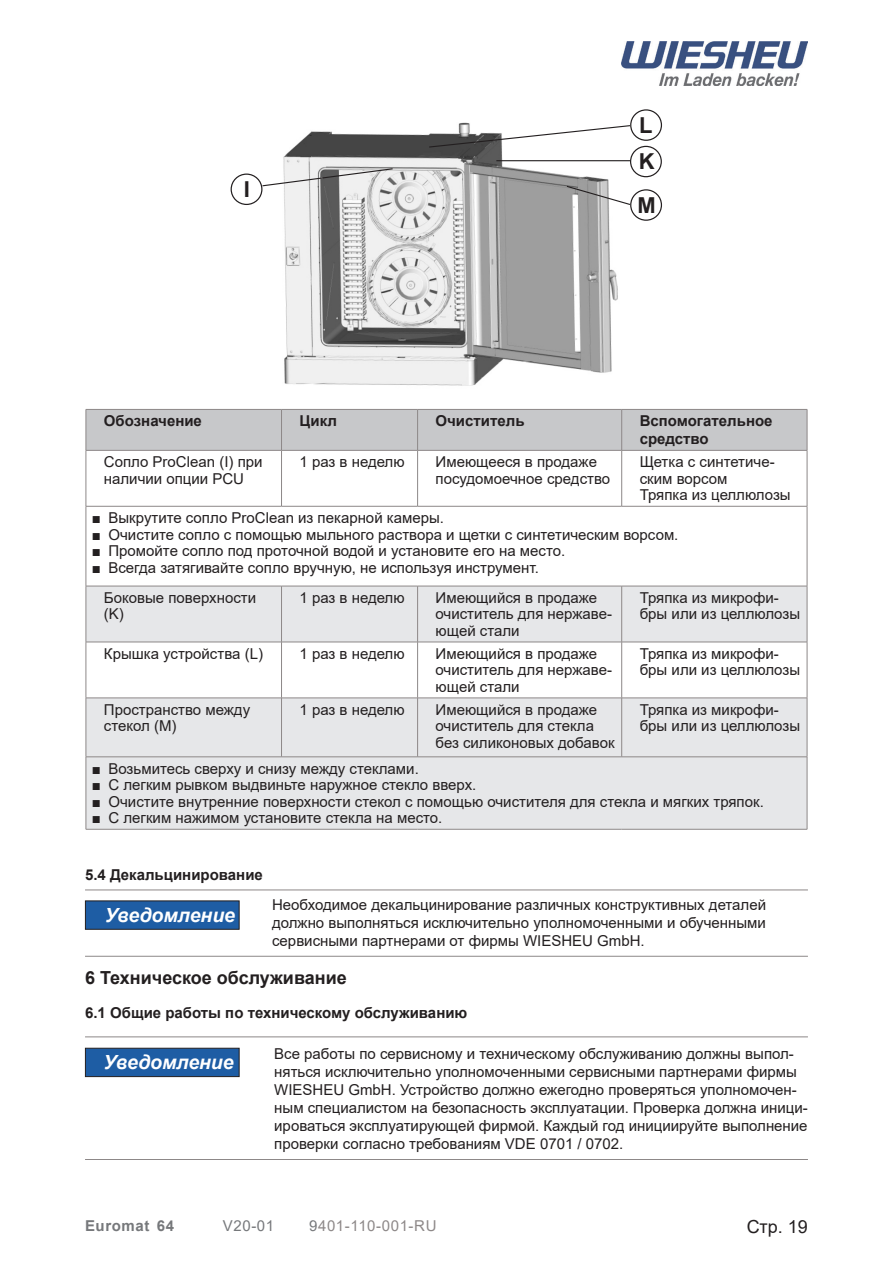
<style>
.page{position:relative;width:893px;height:1263px;background:#fff}
.page>*{position:absolute;margin:0;border:0;box-sizing:border-box;transform-origin:0 0}
.t1{font:700 21.9px "Arial";color:#231f20}
.t2{font:italic 700 19.5px "Arial";color:#fff}
.K0-Kapitel{font:700 18px "Arial";color:#231f20}
.t3{font:18px "Arial";color:#231f20}
.t4{font:15px/16.5px "Arial";color:#231f20}
.K1-Unterkapitel{font:700 15px/18px "Arial";color:#231f20}
.t5{font:15px "Arial";letter-spacing:.04em;color:#8d8888}
.t6{font:700 15px "Arial";letter-spacing:.04em;color:#76787b}
.t7{font:15px "Arial";color:#76787b}
.s1{color:#76787b}
</style>
<div class="page">
<img style="left:621px;top:42px;width:187px;height:43px">
<div style="left:87px;top:410px;width:720px;height:40px;background:#c7c8ca"></div>
<svg style="left:87px;top:587px;width:720px;height:242px;fill:#e6e7e9"></svg>
<hr style="left:86px;top:409px;width:196px;height:1px;background:#8d8888">
<hr style="left:86px;top:410px;width:1px;height:40px;background:#8d8888">
<hr style="left:282px;top:409px;width:136px;height:1px;background:#8d8888">
<hr style="left:281px;top:410px;width:1px;height:40px;background:#8d8888">
<hr style="left:418px;top:409px;width:204px;height:1px;background:#8d8888">
<hr style="left:417px;top:410px;width:1px;height:40px;background:#8d8888">
<hr style="left:622px;top:409px;width:185px;height:1px;background:#8d8888">
<hr style="left:621px;top:410px;width:1px;height:40px;background:#8d8888">
<hr style="left:807px;top:410px;width:1px;height:40px;background:#8d8888">
<hr style="left:86px;top:450px;width:196px;height:1px;background:#8d8888">
<hr style="left:282px;top:450px;width:136px;height:1px;background:#8d8888">
<hr style="left:418px;top:450px;width:204px;height:1px;background:#8d8888">
<hr style="left:622px;top:450px;width:185px;height:1px;background:#8d8888">
<hr style="left:86px;top:450px;width:1px;height:56px;background:#8d8888">
<hr style="left:281px;top:450px;width:1px;height:56px;background:#8d8888">
<hr style="left:417px;top:450px;width:1px;height:56px;background:#8d8888">
<hr style="left:621px;top:450px;width:1px;height:56px;background:#8d8888">
<hr style="left:807px;top:450px;width:1px;height:56px;background:#8d8888">
<hr style="left:86px;top:506px;width:196px;height:1px;background:#8d8888">
<hr style="left:86px;top:506px;width:1px;height:80px;background:#8d8888">
<hr style="left:282px;top:506px;width:136px;height:1px;background:#8d8888">
<hr style="left:418px;top:506px;width:204px;height:1px;background:#8d8888">
<hr style="left:622px;top:506px;width:185px;height:1px;background:#8d8888">
<hr style="left:807px;top:506px;width:1px;height:80px;background:#8d8888">
<hr style="left:86px;top:586px;width:196px;height:1px;background:#8d8888">
<hr style="left:86px;top:586px;width:1px;height:56px;background:#8d8888">
<hr style="left:282px;top:586px;width:136px;height:1px;background:#8d8888">
<hr style="left:281px;top:586px;width:1px;height:56px;background:#8d8888">
<hr style="left:418px;top:586px;width:204px;height:1px;background:#8d8888">
<hr style="left:417px;top:586px;width:1px;height:56px;background:#8d8888">
<hr style="left:622px;top:586px;width:185px;height:1px;background:#8d8888">
<hr style="left:621px;top:586px;width:1px;height:56px;background:#8d8888">
<hr style="left:807px;top:586px;width:1px;height:56px;background:#8d8888">
<hr style="left:86px;top:642px;width:196px;height:1px;background:#8d8888">
<hr style="left:86px;top:642px;width:1px;height:56px;background:#8d8888">
<hr style="left:282px;top:642px;width:136px;height:1px;background:#8d8888">
<hr style="left:281px;top:642px;width:1px;height:56px;background:#8d8888">
<hr style="left:418px;top:642px;width:204px;height:1px;background:#8d8888">
<hr style="left:417px;top:642px;width:1px;height:56px;background:#8d8888">
<hr style="left:622px;top:642px;width:185px;height:1px;background:#8d8888">
<hr style="left:621px;top:642px;width:1px;height:56px;background:#8d8888">
<hr style="left:807px;top:642px;width:1px;height:56px;background:#8d8888">
<hr style="left:86px;top:698px;width:196px;height:1px;background:#8d8888">
<hr style="left:86px;top:698px;width:1px;height:59px;background:#8d8888">
<hr style="left:282px;top:698px;width:136px;height:1px;background:#8d8888">
<hr style="left:281px;top:698px;width:1px;height:59px;background:#8d8888">
<hr style="left:418px;top:698px;width:204px;height:1px;background:#8d8888">
<hr style="left:417px;top:698px;width:1px;height:59px;background:#8d8888">
<hr style="left:622px;top:698px;width:185px;height:1px;background:#8d8888">
<hr style="left:621px;top:698px;width:1px;height:59px;background:#8d8888">
<hr style="left:807px;top:698px;width:1px;height:59px;background:#8d8888">
<hr style="left:86px;top:756px;width:196px;height:1px;background:#8d8888">
<hr style="left:86px;top:757px;width:1px;height:72px;background:#8d8888">
<hr style="left:282px;top:756px;width:136px;height:1px;background:#8d8888">
<hr style="left:418px;top:756px;width:204px;height:1px;background:#8d8888">
<hr style="left:622px;top:756px;width:185px;height:1px;background:#8d8888">
<hr style="left:807px;top:757px;width:1px;height:72px;background:#8d8888">
<hr style="left:86px;top:829px;width:196px;height:1px;background:#8d8888">
<hr style="left:282px;top:829px;width:136px;height:1px;background:#8d8888">
<hr style="left:418px;top:829px;width:204px;height:1px;background:#8d8888">
<hr style="left:622px;top:829px;width:185px;height:1px;background:#8d8888">
<img style="left:283px;top:122px;width:338px;height:264px">
<svg style="left:261px;top:168px;width:133px;height:19px"></svg>
<svg style="left:428px;top:124px;width:203px;height:24px"></svg>
<hr style="left:496px;top:160px;width:134px;height:1px;background:#231f20">
<svg style="left:566px;top:185px;width:65px;height:21px"></svg>
<div style="left:231px;top:174px;width:31px;height:31px;border:1px solid #231f20;border-radius:50%"></div>
<div style="left:630px;top:146px;width:32px;height:31px;border:1px solid #231f20;border-radius:50%"></div>
<div style="left:630px;top:109px;width:32px;height:32px;border:1px solid #231f20;border-radius:50%"></div>
<div style="left:630px;top:189px;width:32px;height:32px;border:1px solid #231f20;border-radius:50%"></div>
<hr style="left:85px;top:1036px;width:723px;height:1px;background:#8d8888">
<hr style="left:85px;top:1159px;width:723px;height:1px;background:#8d8888">
<div style="left:85px;top:1048px;width:155px;height:29px;background:#1e5da4;border:1px solid #231f20"></div>
<div style="left:85px;top:900px;width:155px;height:30px;background:#1e5da4;border:1px solid #231f20"></div>
<hr style="left:85px;top:889px;width:723px;height:1px;background:#8d8888">
<hr style="left:85px;top:956px;width:723px;height:1px;background:#8d8888">
<p class="t1" style="left:639px;top:110px;width:15px">L</p>
<p class="t1" style="left:244px;top:174px;width:8px">I</p>
<p class="t1" style="left:639px;top:146px;width:17px">K</p>
<p class="t1" style="left:638px;top:190px;width:20px">M</p>
<p class="K1-Unterkapitel" style="left:104px;top:412px;width:100px">Обозначение</p>
<p class="K1-Unterkapitel" style="left:300px;top:412px;width:39px">Цикл</p>
<p class="K1-Unterkapitel" style="left:436px;top:412px;width:90px">Очиститель</p>
<p class="K1-Unterkapitel" style="left:640px;top:412px;width:134px">Вспомогательное средство</p>
<p class="t4" style="left:104px;top:454px;width:160px">Сопло ProClean (I) при наличии опции PCU</p>
<p class="t4" style="left:300px;top:454px;width:107px">1 раз в неделю</p>
<p class="t4" style="left:436px;top:454px;width:176px">Имеющееся в продаже посудомоечное средство</p>
<p class="t4" style="left:640px;top:454px;width:136px">Щетка с синтетиче&shy;ским ворсом</p>
<p class="t4" style="left:640px;top:487px;width:153px">Тряпка из целлюлозы</p>
<p class="t4" style="left:92px;top:510px;width:354px">■ Выкрутите сопло ProClean из пекарной камеры.</p>
<p class="t4" style="left:92px;top:526px;width:588px">■ Очистите сопло с помощью мыльного раствора и щетки с синтетическим ворсом.</p>
<p class="t4" style="left:92px;top:543px;width:475px">■ Промойте сопло под проточной водой и установите его на место.</p>
<p class="t4" style="left:92px;top:559px;width:448px">■ Всегда затягивайте сопло вручную, не используя инструмент.</p>
<p class="t4" style="left:104px;top:589px;width:154px">Боковые поверхности (K)</p>
<p class="t4" style="left:300px;top:589px;width:107px">1 раз в неделю</p>
<p class="t4" style="left:436px;top:589px;width:178px">Имеющийся в продаже очиститель для нержаве&shy;ющей стали</p>
<p class="t4" style="left:640px;top:589px;width:162px">Тряпка из микрофи&shy;бры или из целлюлозы</p>
<p class="t4" style="left:104px;top:645px;width:161px">Крышка устройства (L)</p>
<p class="t4" style="left:300px;top:645px;width:107px">1 раз в неделю</p>
<p class="t4" style="left:436px;top:645px;width:178px">Имеющийся в продаже очиститель для нержаве&shy;ющей стали</p>
<p class="t4" style="left:640px;top:645px;width:162px">Тряпка из микрофи&shy;бры или из целлюлозы</p>
<p class="t4" style="left:104px;top:701px;width:148px">Пространство между стекол (M)</p>
<p class="t4" style="left:300px;top:701px;width:107px">1 раз в неделю</p>
<p class="t4" style="left:436px;top:701px;width:181px">Имеющийся в продаже очиститель для стекла без силиконовых добавок</p>
<p class="t4" style="left:640px;top:701px;width:162px">Тряпка из микрофи&shy;бры или из целлюлозы</p>
<p class="t4" style="left:92px;top:760px;width:328px">■ Возьмитесь сверху и снизу между стеклами.</p>
<p class="t4" style="left:92px;top:777px;width:386px">■ С легким рывком выдвиньте наружное стекло вверх.</p>
<p class="t4" style="left:92px;top:793px;width:673px">■ Очистите внутренние поверхности стекол с помощью очистителя для стекла и мягких тряпок.</p>
<p class="t4" style="left:92px;top:810px;width:352px">■ С легким нажимом установите стекла на место.</p>
<p class="K1-Unterkapitel" style="left:85px;top:866px;width:179px">5.4 Декальцинирование</p>
<p class="t2" style="left:105px;top:902px;width:132px">Уведомление</p>
<p class="t4" style="left:272px;top:896px;width:495px;line-height:18px;text-align:justify">Необходимое декальцинирование различных конструктивных деталей должно выполняться исключительно уполномоченными и обученными сервисными партнерами от фирмы WIESHEU GmbH.</p>
<p class="K0-Kapitel" style="left:85px;top:965px;width:263px">6 Техническое обслуживание</p>
<p class="K1-Unterkapitel" style="left:85px;top:1004px;width:384px">6.1 Общие работы по техническому обслуживанию</p>
<p class="t4" style="left:274px;top:1045px;width:535px;line-height:18px">Все работы по сервисному и техническому обслуживанию должны выпол&shy;няться исключительно уполномоченными сервисными партнерами фирмы WIESHEU GmbH. Устройство должно ежегодно проверяться уполномочен&shy;ным специалистом на безопасность эксплуатации. Проверка должна иници&shy;ироваться эксплуатирующей фирмой. Каждый год инициируйте выполнение проверки согласно требованиям VDE 0701 / 0702.</p>
<p class="t2" style="left:103px;top:1049px;width:132px">Уведомление</p>
<p class="t6" style="left:85px;top:1215px;width:91px">Euromat 64</p>
<p class="t7" style="left:223px;top:1215px;width:53px">V20-01</p>
<p class="t5" style="left:309px;top:1215px;width:129px"><span class="s1">9</span>401-110-001-RU</p>
<p class="t3" style="left:747px;top:1214px;width:63px">Стр. 19</p>
</div>
